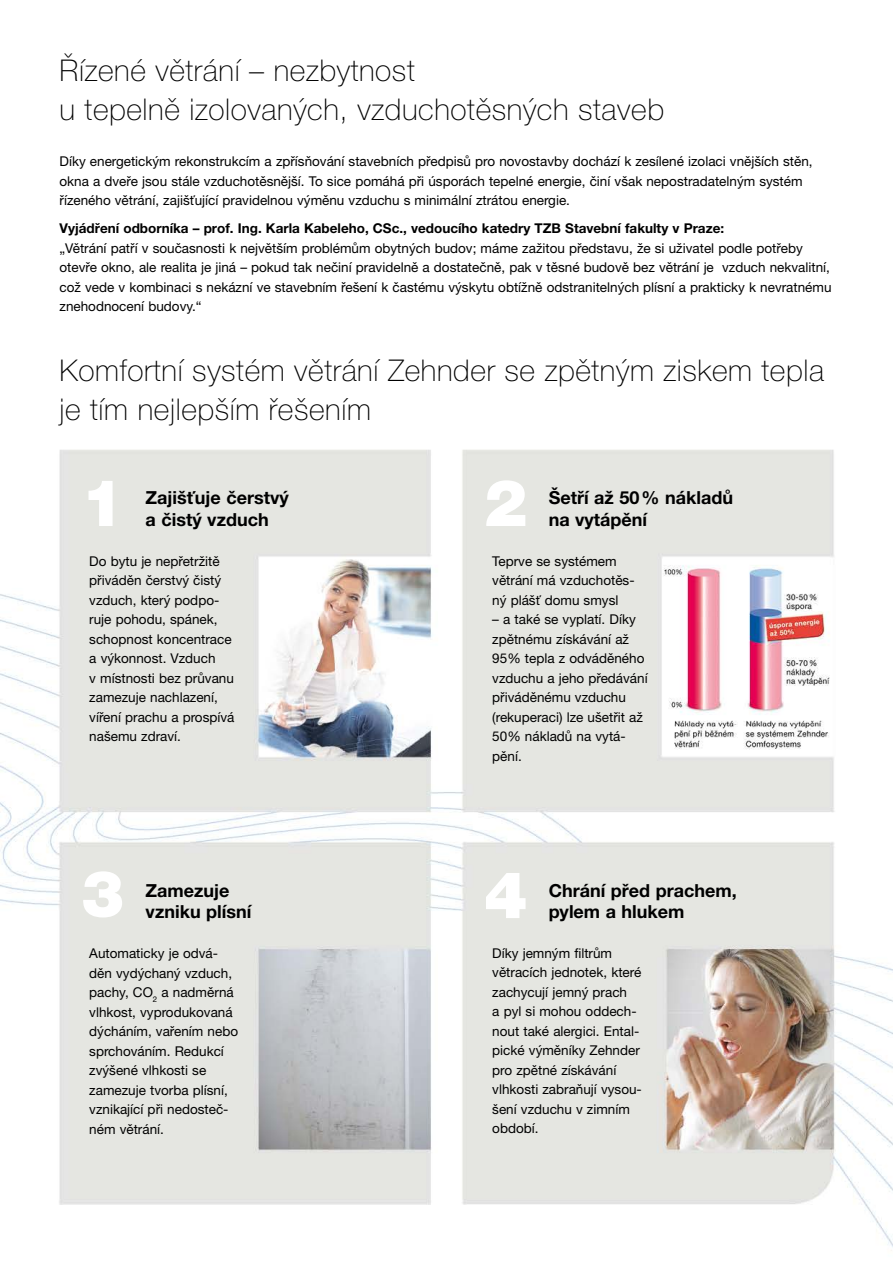
<style>
.page{position:relative;width:893px;height:1263px;background:#fff}
.page>*{position:absolute;margin:0;border:0;box-sizing:border-box;transform-origin:0 0}
.t1{font:900 64.8px "Helvetica Neue LT Pro";color:#fff}
.t2{font:100 30px/39px "Helvetica Neue LTW1 G";letter-spacing:.02em;color:#000}
.t3{font:700 18px/21.6px "Helvetica Neue LT Pro";color:#000}
.t4{font:13.5px/19.5px "Helvetica Neue LT Pro";color:#000}
.t5{font:700 13.5px "Helvetica Neue LT Pro";color:#000}
</style>
<div class="page">
<img style="left:0;top:449px;width:893px;height:802px">
<h2 class="t2" style="left:60px;top:51px;width:606px">Řízené větrání – nezbytnost<br>u tepelně izolovaných, vzduchotěsných staveb</h2>
<p class="t4" style="left:60px;top:152px;width:755px">Díky energetickým rekonstrukcím a zpřísňování stavebních předpisů pro novostavby dochází k zesílené izolaci vnějších stěn, okna a dveře jsou stále vzduchotěsnější. To sice pomáhá při úsporách tepelné energie, činí však nepostradatelným systém řízeného větrání, zajišťující pravidelnou výměnu vzduchu s minimální ztrátou energie.</p>
<p class="t5" style="left:60px;top:220px;width:666px">Vyjádření odborníka – prof. Ing. Karla Kabeleho, CSc., vedoucího katedry TZB Stavební fakulty v Praze:</p>
<p class="t4" style="left:60px;top:238px;width:773px">„Větrání patří v současnosti k největším problémům obytných budov; máme zažitou představu, že si uživatel podle potřeby otevře okno, ale realita je jiná – pokud tak nečiní pravidelně a dostatečně, pak v těsné budově bez větrání je vzduch nekvalitní, což vede v kombinaci s nekázní ve stavebním řešení k častému výskytu obtížně odstranitelných plísní a prakticky k nevratnému znehodnocení budovy.“</p>
<h2 class="t2" style="left:60px;top:351px;width:766px">Komfortní systém větrání Zehnder se zpětným ziskem tepla je tím nejlepším řešením</h2>
<h1 class="t1" style="left:81px;top:464px;width:45px">1</h1>
<h3 class="t3" style="left:146px;top:487px;width:145px">Zajišťuje čerstvý a čistý vzduch</h3>
<p class="t4" style="left:89px;top:551px;width:147px">Do bytu je nepřetržitě přiváděn čerstvý čistý vzduch, který podpo&shy;ruje pohodu, spánek, schopnost koncentrace a výkonnost. Vzduch<br>v místnosti bez průvanu zamezuje nachlazení, víření prachu a prospívá našemu zdraví.</p>
<h1 class="t1" style="left:81px;top:855px;width:45px">3</h1>
<h3 class="t3" style="left:146px;top:879px;width:107px">Zamezuje vzniku plísní</h3>
<p class="t4" style="left:89px;top:943px;width:150px">Automaticky je odvá&shy;děn vydýchaný vzduch, pachy, CO<sub>2</sub> a nadměrná vlhkost, vyprodukovaná dýcháním, vařením nebo sprchováním. Redukcí zvýšené vlhkosti se zamezuje tvorba plísní, vznikající při nedosteč&shy;ném větrání.</p>
<h1 class="t1" style="left:484px;top:464px;width:45px">2</h1>
<h3 class="t3" style="left:549px;top:487px;width:186px">Šetří až 50% nákladů na vytápění</h3>
<p class="t4" style="left:492px;top:551px;width:144px">Teprve se systémem větrání má vzduchotěs&shy;ný plášť domu smysl</p>
<p class="t4" style="left:492px;top:609px;width:157px">– a také se vyplatí. Díky zpětnému získávání až<br>95% tepla z odváděného vzduchu a jeho předávání přiváděnému vzduchu (rekuperaci) lze ušetřit až<br>50% nákladů na vytá&shy;pění.</p>
<h1 class="t1" style="left:484px;top:856px;width:45px">4</h1>
<h3 class="t3" style="left:549px;top:879px;width:189px">Chrání před prachem, pylem a hlukem</h3>
<p class="t4" style="left:492px;top:943px;width:151px">Díky jemným filtrům větracích jednotek, které zachycují jemný prach<br>a pyl si mohou oddech&shy;nout také alergici. Ental&shy;pické výměníky Zehnder pro zpětné získávání vlhkosti zabraňují vysou&shy;šení vzduchu v zimním období.</p>
</div>
